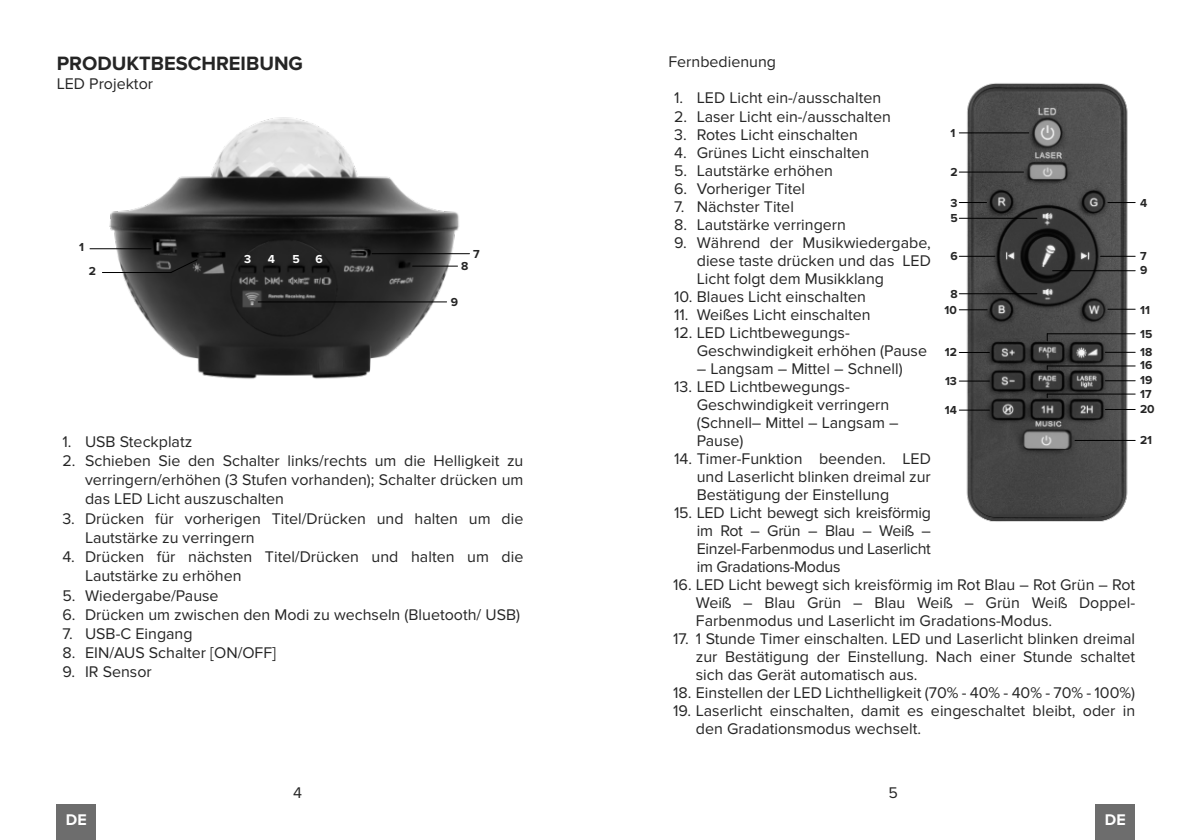
<style>
.page{position:relative;width:1191px;height:840px;background:#fff}
.page>*{position:absolute;margin:0;border:0;box-sizing:border-box;transform-origin:0 0}
.t1{font:700 20px "Proxima Nova";color:#252525}
.t2{font:16px/18px "Proxima Nova";color:#252525;text-align:justify}
.t3{font:700 16px "Proxima Nova";color:#fff}
.t4{font:700 12px/15.8px "Proxima Nova";color:#252525}
.t5{font:700 12px "Proxima Nova";color:#fff}
</style>
<div class="page">
<div style="left:1095px;top:804px;width:39px;height:35px;background:#6d6d6d"></div>
<div style="left:57px;top:804px;width:39px;height:35px;background:#6d6d6d"></div>
<img style="left:95px;top:117px;width:375px;height:262px">
<hr style="left:90px;top:248px;width:61px;height:1px;background:#000">
<hr style="left:372px;top:253px;width:97px;height:1px;background:#000">
<hr style="left:258px;top:301px;width:188px;height:1px;background:#000">
<hr style="left:412px;top:265px;width:45px;height:1px;background:#000">
<hr style="left:102px;top:272px;width:69px;height:1px;background:#000">
<svg style="left:169px;top:258px;width:29px;height:16px"></svg>
<img style="left:959px;top:83px;width:176px;height:439px">
<hr style="left:959px;top:132px;width:69px;height:1px;background:#000">
<hr style="left:959px;top:171px;width:64px;height:1px;background:#000">
<svg style="left:959px;top:202px;width:27px;height:1px"></svg>
<svg style="left:1107px;top:202px;width:28px;height:1px"></svg>
<hr style="left:1100px;top:256px;width:35px;height:1px;background:#000">
<hr style="left:959px;top:218px;width:78px;height:1px;background:#000">
<hr style="left:1052px;top:270px;width:83px;height:1px;background:#000">
<hr style="left:959px;top:293px;width:78px;height:1px;background:#000">
<svg style="left:1107px;top:308px;width:28px;height:1px"></svg>
<hr style="left:1047px;top:333px;width:88px;height:1px;background:#000">
<hr style="left:1047px;top:365px;width:88px;height:1px;background:#000">
<hr style="left:1047px;top:393px;width:88px;height:1px;background:#000">
<hr style="left:1105px;top:351px;width:30px;height:1px;background:#000">
<hr style="left:1105px;top:380px;width:30px;height:1px;background:#000">
<hr style="left:1105px;top:409px;width:30px;height:1px;background:#000">
<hr style="left:1075px;top:439px;width:60px;height:1px;background:#000">
<hr style="left:959px;top:256px;width:36px;height:1px;background:#000">
<svg style="left:959px;top:309px;width:28px;height:1px"></svg>
<hr style="left:959px;top:352px;width:30px;height:1px;background:#000">
<hr style="left:959px;top:380px;width:30px;height:1px;background:#000">
<hr style="left:959px;top:409px;width:30px;height:1px;background:#000">
<p class="t1" style="left:57px;top:54px;width:248px">PRODUKTBESCHREIBUNG</p>
<p class="t2" style="left:57px;top:76px;width:98px">LED Projektor</p>
<p class="t4" style="left:79px;top:239px;width:6px">1</p>
<p class="t4" style="left:89px;top:263px;width:9px">2</p>
<p class="t5" style="left:244px;top:253px;width:9px">3</p>
<p class="t5" style="left:268px;top:253px;width:9px">4</p>
<p class="t5" style="left:292px;top:253px;width:9px">5</p>
<p class="t5" style="left:315px;top:253px;width:9px">6</p>
<p class="t4" style="left:473px;top:246px;width:8px">7</p>
<p class="t4" style="left:461px;top:258px;width:9px">8</p>
<p class="t4" style="left:451px;top:294px;width:9px">9</p>
<p class="t2" style="left:62px;top:433px;width:131px">1. USB Steckplatz</p>
<p class="t2" style="left:85px;top:451px;width:440px;line-height:19.2px;text-indent:-23px">2. Schieben Sie den Schalter links/rechts um die Helligkeit zu verringern/erhöhen (3 Stufen vorhanden); Schalter drücken um das LED Licht auszuschalten</p>
<p class="t2" style="left:85px;top:509px;width:440px;line-height:19.2px;text-indent:-23px">3. Drücken für vorherigen Titel/Drücken und halten um die<br>Lautstärke zu verringern</p>
<p class="t2" style="left:85px;top:547px;width:440px;line-height:19.2px;text-indent:-23px">4. Drücken für nächsten Titel/Drücken und halten um die<br>Lautstärke zu erhöhen</p>
<p class="t2" style="left:62px;top:586px;width:158px">5. Wiedergabe/Pause</p>
<p class="t2" style="left:62px;top:605px;width:459px">6. Drücken um zwischen den Modi zu wechseln (Bluetooth/ USB)</p>
<p class="t2" style="left:62px;top:625px;width:132px">7. USB-C Eingang</p>
<p class="t2" style="left:62px;top:644px;width:215px">8. EIN/AUS Schalter [ON/OFF]</p>
<p class="t2" style="left:62px;top:663px;width:91px">9. IR Sensor</p>
<p class="t2" style="left:668px;top:54px;width:109px">Fernbedienung</p>
<p class="t2" style="left:674px;top:90px;width:209px">1. LED Licht ein-/ausschalten</p>
<p class="t2" style="left:674px;top:108px;width:218px">2. Laser Licht ein-/ausschalten</p>
<p class="t2" style="left:674px;top:126px;width:185px">3. Rotes Licht einschalten</p>
<p class="t2" style="left:674px;top:144px;width:197px">4. Grünes Licht einschalten</p>
<p class="t2" style="left:674px;top:162px;width:160px">5. Lautstärke erhöhen</p>
<p class="t2" style="left:674px;top:180px;width:133px">6. Vorheriger Titel</p>
<p class="t2" style="left:674px;top:198px;width:121px">7. Nächster Titel</p>
<p class="t2" style="left:674px;top:216px;width:173px">8. Lautstärke verringern</p>
<p class="t2" style="left:697px;top:234px;width:236px;text-indent:-23px">9. Während der Musikwiedergabe, diese taste drücken und das LED Licht folgt dem Musikklang</p>
<p class="t2" style="left:674px;top:288px;width:193px">10. Blaues Licht einschalten</p>
<p class="t2" style="left:674px;top:306px;width:198px">11. Weißes Licht einschalten</p>
<p class="t2" style="left:697px;top:324px;width:232px;text-indent:-23px">12. LED Lichtbewegungs-<br>Geschwindigkeit erhöhen (Pause</p>
<p class="t2" style="left:697px;top:360px;width:207px">– Langsam – Mittel – Schnell)</p>
<p class="t2" style="left:697px;top:378px;width:203px;text-align:left;text-indent:-23px">13. LED Lichtbewegungs-<br>Geschwindigkeit verringern (Schnell– Mittel – Langsam –<br>Pause)</p>
<p class="t2" style="left:697px;top:450px;width:236px;text-indent:-23px">14. Timer-Funktion beenden. LED und Laserlicht blinken dreimal zur Bestätigung der Einstellung</p>
<p class="t2" style="left:697px;top:504px;width:236px;text-indent:-23px">15. LED Licht bewegt sich kreisförmig im Rot – Grün – Blau – Weiß – Einzel-Farbenmodus und Laserlicht im Gradations-Modus</p>
<p class="t4" style="left:950px;top:125px;width:6px">1</p>
<p class="t4" style="left:950px;top:165px;width:9px">2</p>
<p class="t4" style="left:950px;top:195px;width:9px">3<br>5</p>
<p class="t4" style="left:1140px;top:195px;width:9px">4</p>
<p class="t4" style="left:1140px;top:249px;width:9px;line-height:14.4px">7<br>9</p>
<p class="t4" style="left:1140px;top:298px;width:14px;line-height:24.4px">11<br>15</p>
<p class="t4" style="left:1140px;top:346px;width:14px;line-height:13.2px">18<br>16</p>
<p class="t4" style="left:1140px;top:373px;width:14px;line-height:13.8px">19<br>17</p>
<p class="t4" style="left:1140px;top:401px;width:16px">20</p>
<p class="t4" style="left:1140px;top:432px;width:14px">21</p>
<p class="t4" style="left:950px;top:248px;width:9px">6</p>
<p class="t4" style="left:944px;top:286px;width:15px;text-align:center">8<br>10</p>
<p class="t4" style="left:945px;top:344px;width:14px">12</p>
<p class="t4" style="left:945px;top:373px;width:13px">13</p>
<p class="t4" style="left:945px;top:402px;width:14px">14</p>
<p class="t2" style="left:696px;top:575px;width:441px;text-indent:-23px">16. LED Licht bewegt sich kreisförmig im Rot Blau – Rot Grün – Rot Weiß – Blau Grün – Blau Weiß – Grün Weiß Doppel-Farbenmodus und Laserlicht im Gradations-Modus.</p>
<p class="t2" style="left:696px;top:629px;width:441px;text-indent:-23px">17. 1 Stunde Timer einschalten. LED und Laserlicht blinken dreimal zur Bestätigung der Einstellung. Nach einer Stunde schaltet sich das Gerät automatisch aus.</p>
<p class="t2" style="left:673px;top:683px;width:463px">18. Einstellen der LED Lichthelligkeit (70% - 40% - 40% - 70% - 100%)</p>
<p class="t2" style="left:696px;top:701px;width:441px;text-indent:-23px">19. Laserlicht einschalten, damit es eingeschaltet bleibt, oder in den Gradationsmodus wechselt.</p>
<p class="t2" style="left:293px;top:783px;width:10px">4</p>
<p class="t2" style="left:888px;top:783px;width:11px">5</p>
<p class="t3" style="left:66px;top:811px;width:22px">DE</p>
<p class="t3" style="left:1104px;top:811px;width:22px">DE</p>
</div>
